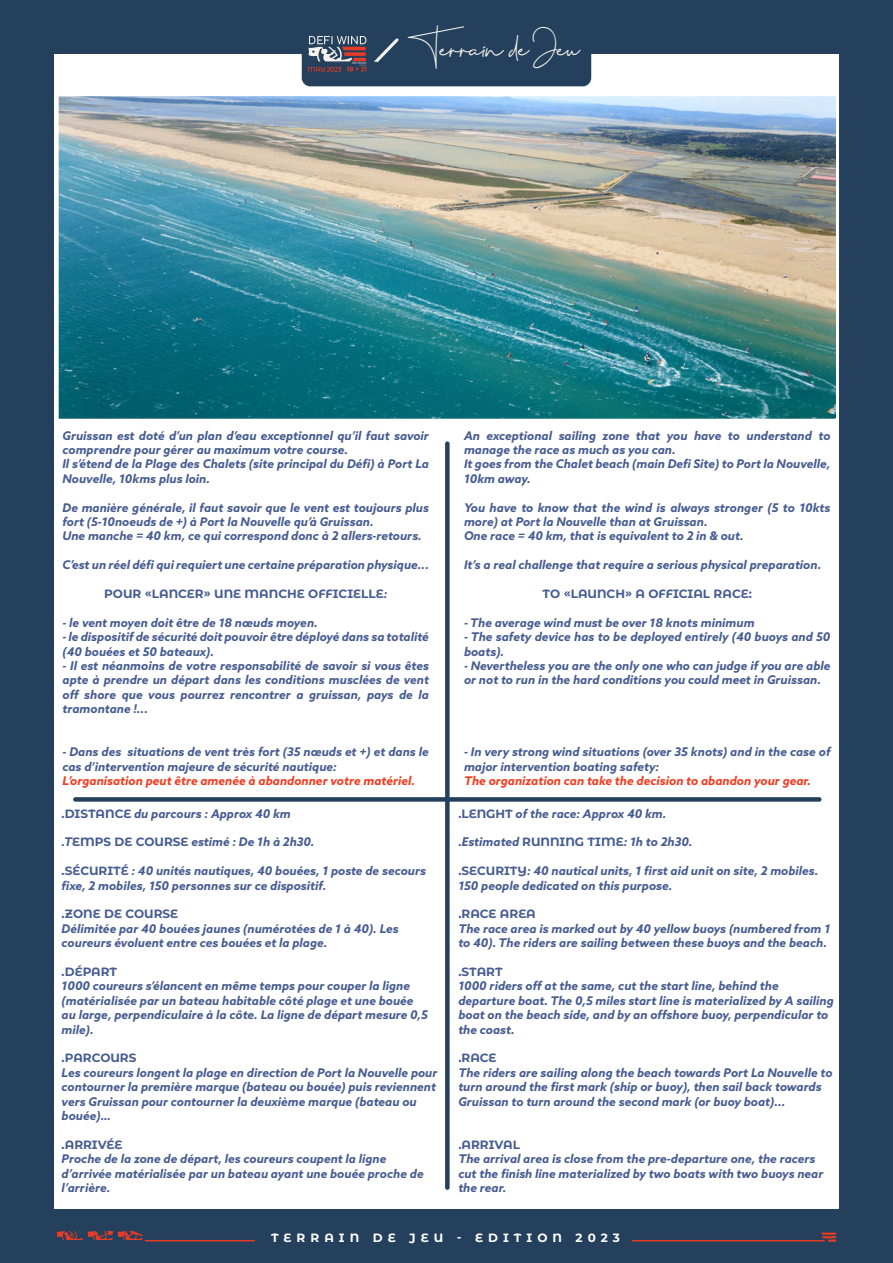
<style>
.page{position:relative;width:893px;height:1263px;background:#24405c}
.page>*{position:absolute;margin:0;border:0;box-sizing:border-box;transform-origin:0 0}
.t1{font:25.35px "Cervanttis";color:#f5f2ed}
.t2{font:italic 700 12px/14.4px "Azo Sans";color:#475c91}
.t3{font:700 12px "Montserrat Alternates";color:#475c91}
.t4{font:italic 700 12px "Azo Sans";color:#ef3e22}
.t5{font:700 12px "Montserrat Alternates";letter-spacing:.42em;color:#fff}
.s1{font-family:"Azo Sans";font-style:italic}
.s2{font-family:"Montserrat Alternates";font-style:normal}
</style>
<div class="page">
<div style="left:54px;top:54px;width:785px;height:1155px;background:#fff"></div>
<img style="left:59px;top:97px;width:776px;height:321px">
<div style="left:54px;top:93px;width:785px;height:329px;border:3px solid #fff;border-radius:3px"></div>
<div style="left:302px;top:22px;width:289px;height:64px;background:#24405c;border-radius:9px"></div>
<div style="left:445px;top:441px;width:5px;height:749px;background:#24405c;border-radius:2px"></div>
<div style="left:73px;top:797px;width:748px;height:5px;background:#24405c;border-radius:2px"></div>
<svg style="left:374px;top:38px;width:25px;height:24px"></svg>
<svg style="left:308px;top:36px;width:59px;height:36px"></svg>
<hr style="left:145px;top:1240px;width:110px;height:1px;background:#e63b26">
<hr style="left:632px;top:1240px;width:193px;height:1px;background:#e63b26">
<svg style="left:821px;top:1232px;width:15px;height:10px"></svg>
<svg style="left:57px;top:1231px;width:86px;height:9px"></svg>
<p class="t1" style="left:411px;top:34px;width:170px">Terrain de Jeu</p>
<p class="t2" style="left:63px;top:428px;width:368px">Gruissan est doté d’un plan d’eau exceptionnel qu’il faut savoir comprendre pour gérer au maximum votre course.</p>
<p class="t2" style="left:63px;top:457px;width:368px">Il s’étend de la Plage des Chalets (site principal du Défi) à Port La<br>Nouvelle, 10kms plus loin.</p>
<p class="t2" style="left:63px;top:500px;width:368px">De manière générale, il faut savoir que le vent est toujours plus fort (5-10noeuds de +) à Port la Nouvelle qu’à Gruissan.</p>
<p class="t2" style="left:63px;top:529px;width:361px">Une manche = 40 km, ce qui correspond donc à 2 allers-retours.</p>
<p class="t2" style="left:63px;top:557px;width:368px">C’est un réel défi qui requiert une certaine préparation physique...</p>
<p class="t3" style="left:104px;top:585px;width:285px">POUR «LANCER» UNE MANCHE OFFICIELLE<span class="s1">:</span></p>
<p class="t2" style="left:63px;top:615px;width:257px">- le vent moyen doit être de 18 nœuds moyen.</p>
<p class="t2" style="left:63px;top:629px;width:368px">- le dispositif de sécurité doit pouvoir être déployé dans sa totalité (40 bouées et 50 bateaux).</p>
<p class="t2" style="left:63px;top:658px;width:368px;text-align:justify">- Il est néanmoins de votre responsabilité de savoir si vous êtes apte à prendre un départ dans les conditions musclées de vent off shore que vous pourrez rencontrer a gruissan, pays de la tramontane !...</p>
<p class="t2" style="left:63px;top:745px;width:368px">- Dans des situations de vent très fort (35 nœuds et +) et dans le cas d’intervention majeure de sécurité nautique:</p>
<p class="t4" style="left:63px;top:773px;width:354px">L’organisation peut être amenée à abandonner votre matériel.</p>
<p class="t2" style="left:62px;top:806px;width:231px"><span class="s2">.DISTANCE</span> du parcours : Approx 40 km</p>
<p class="t2" style="left:62px;top:835px;width:254px">.T<span class="s2">EMPS DE COURSE</span> estimé : De 1h à 2h30.</p>
<p class="t2" style="left:62px;top:863px;width:366px"><span class="s2">.SÉCURITÉ</span> : 40 unités nautiques, 40 bouées, 1 poste de secours fixe, 2 mobiles, 150 personnes sur ce dispositif.</p>
<p class="t3" style="left:62px;top:905px;width:118px">.ZONE DE COURSE</p>
<p class="t2" style="left:62px;top:921px;width:339px">Délimitée par 40 bouées jaunes (numérotées de 1 à 40). Les coureurs évoluent entre ces bouées et la plage.</p>
<p class="t3" style="left:62px;top:963px;width:57px">.DÉPART</p>
<p class="t2" style="left:62px;top:979px;width:368px">1000 coureurs s’élancent en même temps pour couper la ligne (matérialisée par un bateau habitable côté plage et une bouée au large, perpendiculaire à la côte. La ligne de départ mesure 0,5 mile).</p>
<p class="t3" style="left:62px;top:1049px;width:76px">.PARCOURS</p>
<p class="t2" style="left:62px;top:1065px;width:377px">Les coureurs longent la plage en direction de Port la Nouvelle pour contourner la première marque (bateau ou bouée) puis reviennent vers Gruissan pour contourner la deuxième marque (bateau ou bouée)…</p>
<p class="t3" style="left:62px;top:1136px;width:62px">.ARRIVÉE</p>
<p class="t2" style="left:62px;top:1151px;width:364px">Proche de la zone de départ, les coureurs coupent la ligne d’arrivée matérialisée par un bateau ayant une bouée proche de l’arrière.</p>
<p class="t2" style="left:464px;top:428px;width:368px">An exceptional sailing zone that you have to understand to manage the race as much as you can.</p>
<p class="t2" style="left:464px;top:457px;width:368px">It goes from the Chalet beach (main Defi Site) to Port la Nouvelle,<br>10km away.</p>
<p class="t2" style="left:464px;top:500px;width:368px">You have to know that the wind is always stronger (5 to 10kts more) at Port la Nouvelle than at Gruissan.</p>
<p class="t2" style="left:464px;top:529px;width:281px">One race = 40 km, that is equivalent to 2 in &amp; out.</p>
<p class="t2" style="left:464px;top:557px;width:359px">It’s a real challenge that require a serious physical preparation.</p>
<p class="t3" style="left:543px;top:585px;width:211px">TO «LAUNCH» A OFFICIAL RACE:</p>
<p class="t2" style="left:464px;top:615px;width:292px">- The average wind must be over 18 knots minimum</p>
<p class="t2" style="left:464px;top:629px;width:368px">- The safety device has to be deployed entirely (40 buoys and 50 boats).</p>
<p class="t2" style="left:464px;top:658px;width:368px">- Nevertheless you are the only one who can judge if you are able or not to run in the hard conditions you could meet in Gruissan.</p>
<p class="t2" style="left:464px;top:745px;width:368px">- In very strong wind situations (over 35 knots) and in the case of major intervention boating safety:</p>
<p class="t4" style="left:464px;top:773px;width:349px">The organization can take the decision to abandon your gear.</p>
<p class="t2" style="left:458px;top:806px;width:210px"><span class="s2">.LENGHT</span> of the race: Approx 40 km.</p>
<p class="t2" style="left:458px;top:835px;width:235px">.Estimated <span class="s2">RUNNING TIME</span>: 1h to 2h30.</p>
<p class="t2" style="left:458px;top:863px;width:362px"><span class="s2">.SECURITY</span>: 40 nautical units, 1 first aid unit on site, 2 mobiles.<br>150 people dedicated on this purpose.</p>
<p class="t3" style="left:458px;top:905px;width:79px">.RACE AREA</p>
<p class="t2" style="left:458px;top:921px;width:373px">The race area is marked out by 40 yellow buoys (numbered from 1 to 40). The riders are sailing between these buoys and the beach.</p>
<p class="t3" style="left:458px;top:963px;width:46px">.START</p>
<p class="t2" style="left:458px;top:979px;width:377px">1000 riders off at the same, cut the start line, behind the departure boat. The 0,5 miles start line is materialized by A sailing boat on the beach side, and by an offshore buoy, perpendicular to the coast.</p>
<p class="t3" style="left:458px;top:1049px;width:40px">.RACE</p>
<p class="t2" style="left:458px;top:1065px;width:376px">The riders are sailing along the beach towards Port La Nouvelle to turn around the first mark (ship or buoy), then sail back towards<br>Gruissan to turn around the second mark (or buoy boat)...</p>
<p class="t3" style="left:458px;top:1136px;width:63px">.ARRIVAL</p>
<p class="t2" style="left:458px;top:1151px;width:367px">The arrival area is close from the pre-departure one, the racers cut the finish line materialized by two boats with two buoys near the rear.</p>
<p class="t5" style="left:271px;top:1229px;width:350px">TERRAIN DE JEU - EDITION 2023</p>
</div>
